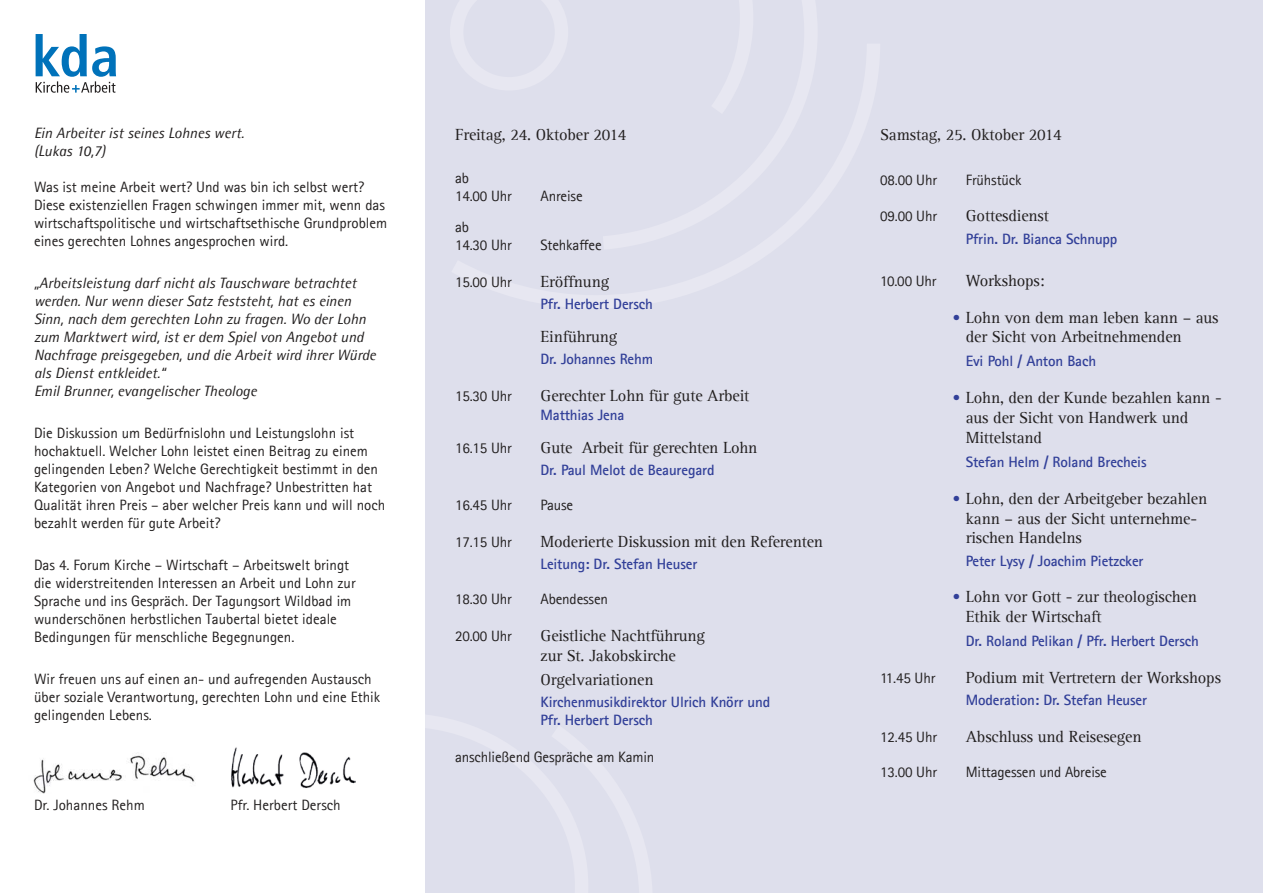
<style>
.page{position:relative;width:1263px;height:893px;background:#fff}
.page>*{position:absolute;margin:0;border:0;box-sizing:border-box;transform-origin:0 0}
.t1{font:16.5px/19.8px "Agfa Rotis Serif";letter-spacing:-.01em;color:#221f1f}
.t2{font:15px/18px "Agfa Rotis Sans Serif";color:#221f1f}
.t3{font:italic 15px/18px "Agfa Rotis Semisans";color:#221f1f}
.t4{font:700 15px/18px "Agfa Rotis Sans Serif";letter-spacing:-.01em;color:#324099}
.s1{font-family:"Agfa Rotis Sans Serif";font-weight:700;font-size:15px;color:#324099}
</style>
<div class="page">
<div style="left:425px;top:0;width:838px;height:893px;background:#dedfec"></div>
<svg style="left:36px;top:34px;width:80px;height:59px"></svg>
<img style="left:33px;top:753px;width:162px;height:41px">
<img style="left:231px;top:747px;width:124px;height:41px">
<p class="t3" style="left:34px;top:125px;width:212px">Ein Arbeiter ist seines Lohnes wert. (Lukas 10,7)</p>
<p class="t2" style="left:34px;top:178px;width:355px">Was ist meine Arbeit wert? Und was bin ich selbst wert?<br>Diese existenziellen Fragen schwingen immer mit, wenn das wirtschaftspolitische und wirtschaftsethische Grundproblem eines gerechten Lohnes angesprochen wird.</p>
<p class="t3" style="left:34px;top:275px;width:343px">„Arbeitsleistung darf nicht als Tauschware betrachtet werden. Nur wenn dieser Satz feststeht, hat es einen Sinn, nach dem gerechten Lohn zu fragen. Wo der Lohn zum Marktwert wird, ist er dem Spiel von Angebot und Nachfrage preisgegeben, und die Arbeit wird ihrer Würde als Dienst entkleidet.“<br>Emil Brunner, evangelischer Theologe</p>
<p class="t2" style="left:34px;top:424px;width:353px">Die Diskussion um Bedürfnislohn und Leistungslohn ist hochaktuell. Welcher Lohn leistet einen Beitrag zu einem gelingenden Leben? Welche Gerechtigkeit bestimmt in den Kategorien von Angebot und Nachfrage? Unbestritten hat Qualität ihren Preis – aber welcher Preis kann und will noch bezahlt werden für gute Arbeit?</p>
<p class="t2" style="left:34px;top:556px;width:323px">Das 4. Forum Kirche – Wirtschaft – Arbeitswelt bringt die widerstreitenden Interessen an Arbeit und Lohn zur Sprache und ins Gespräch. Der Tagungsort Wildbad im wunderschönen herbstlichen Taubertal bietet ideale Bedingungen für menschliche Begegnungen.</p>
<p class="t2" style="left:34px;top:670px;width:348px">Wir freuen uns auf einen an- und aufregenden Austausch über soziale Verantwortung, gerechten Lohn und eine Ethik gelingenden Lebens.</p>
<p class="t2" style="left:34px;top:796px;width:112px">Dr. Johannes Rehm</p>
<p class="t2" style="left:231px;top:796px;width:112px">Pfr. Herbert Dersch</p>
<p class="t1" style="left:455px;top:126px;width:173px">Freitag, 24. Oktober 2014</p>
<p class="t2" style="left:455px;top:169px;width:58px">ab<br>14.00 Uhr</p>
<p class="t2" style="left:540px;top:187px;width:44px">Anreise</p>
<p class="t2" style="left:455px;top:218px;width:58px">ab<br>14.30 Uhr</p>
<p class="t2" style="left:540px;top:236px;width:63px">Stehkaffee</p>
<p class="t2" style="left:455px;top:273px;width:58px">15.00 Uhr</p>
<p class="t1" style="left:540px;top:272px;width:70px">Eröffnung</p>
<p class="t4" style="left:540px;top:296px;width:114px">Pfr. Herbert Dersch</p>
<p class="t1" style="left:540px;top:327px;width:78px">Einführung</p>
<p class="t4" style="left:540px;top:351px;width:114px">Dr. Johannes Rehm</p>
<p class="t2" style="left:455px;top:387px;width:58px">15.30 Uhr</p>
<p class="t1" style="left:540px;top:386px;width:210px">Gerechter Lohn für gute Arbeit</p>
<p class="t4" style="left:540px;top:407px;width:85px">Matthias Jena</p>
<p class="t2" style="left:455px;top:439px;width:58px">16.15 Uhr</p>
<p class="t1" style="left:540px;top:439px;width:218px">Gute Arbeit für gerechten Lohn</p>
<p class="t4" style="left:540px;top:462px;width:175px">Dr. Paul Melot de Beauregard</p>
<p class="t2" style="left:455px;top:496px;width:58px">16.45 Uhr</p>
<p class="t2" style="left:540px;top:496px;width:34px">Pause</p>
<p class="t2" style="left:455px;top:533px;width:58px">17.15 Uhr</p>
<p class="t1" style="left:540px;top:533px;width:284px">Moderierte Diskussion mit den Referenten</p>
<p class="t4" style="left:540px;top:556px;width:158px">Leitung: Dr. Stefan Heuser</p>
<p class="t2" style="left:455px;top:590px;width:58px">18.30 Uhr</p>
<p class="t2" style="left:540px;top:590px;width:69px">Abendessen</p>
<p class="t2" style="left:455px;top:627px;width:58px">20.00 Uhr</p>
<p class="t1" style="left:540px;top:627px;width:166px">Geistliche Nachtführung zur St. Jakobskirche</p>
<p class="t1" style="left:540px;top:671px;width:115px">Orgelvariationen</p>
<p class="t4" style="left:540px;top:694px;width:231px">Kirchenmusikdirektor Ulrich Knörr und<br>Pfr. Herbert Dersch</p>
<p class="t2" style="left:455px;top:748px;width:201px">anschließend Gespräche am Kamin</p>
<p class="t1" style="left:880px;top:126px;width:183px">Samstag, 25. Oktober 2014</p>
<p class="t2" style="left:880px;top:171px;width:58px">08.00 Uhr</p>
<p class="t2" style="left:966px;top:171px;width:57px">Frühstück</p>
<p class="t2" style="left:880px;top:208px;width:58px">09.00 Uhr</p>
<p class="t1" style="left:966px;top:207px;width:85px">Gottesdienst</p>
<p class="t4" style="left:966px;top:231px;width:153px">Pfrin. Dr. Bianca Schnupp</p>
<p class="t2" style="left:880px;top:272px;width:58px">10.00 Uhr</p>
<p class="t1" style="left:966px;top:272px;width:80px">Workshops:</p>
<p class="t1" style="left:966px;top:308px;width:254px;text-indent:-13px"><span class="s1">•</span> Lohn von dem man leben kann – aus der Sicht von Arbeitnehmenden</p>
<p class="t4" style="left:966px;top:353px;width:132px">Evi Pohl / Anton Bach</p>
<p class="t1" style="left:966px;top:389px;width:257px;text-indent:-13px"><span class="s1">•</span> Lohn, den der Kunde bezahlen kann - aus der Sicht von Handwerk und<br>Mittelstand</p>
<p class="t4" style="left:966px;top:454px;width:182px">Stefan Helm / Roland Brecheis</p>
<p class="t1" style="left:966px;top:489px;width:243px;text-indent:-13px"><span class="s1">•</span> Lohn, den der Arbeitgeber bezahlen kann – aus der Sicht unternehme&shy;rischen Handelns</p>
<p class="t4" style="left:966px;top:552px;width:179px">Peter Lysy / Joachim Pietzcker</p>
<p class="t1" style="left:966px;top:588px;width:233px;text-indent:-13px"><span class="s1">•</span> Lohn vor Gott - zur theologischen<br>Ethik der Wirtschaft</p>
<p class="t4" style="left:966px;top:633px;width:234px">Dr. Roland Pelikan / Pfr. Herbert Dersch</p>
<p class="t2" style="left:880px;top:669px;width:57px">11.45 Uhr</p>
<p class="t1" style="left:966px;top:669px;width:257px">Podium mit Vertretern der Workshops</p>
<p class="t4" style="left:966px;top:692px;width:183px">Moderation: Dr. Stefan Heuser</p>
<p class="t2" style="left:880px;top:728px;width:58px">12.45 Uhr</p>
<p class="t1" style="left:966px;top:728px;width:177px">Abschluss und Reisesegen</p>
<p class="t2" style="left:880px;top:763px;width:58px">13.00 Uhr</p>
<p class="t2" style="left:966px;top:763px;width:143px">Mittagessen und Abreise</p>
</div>
